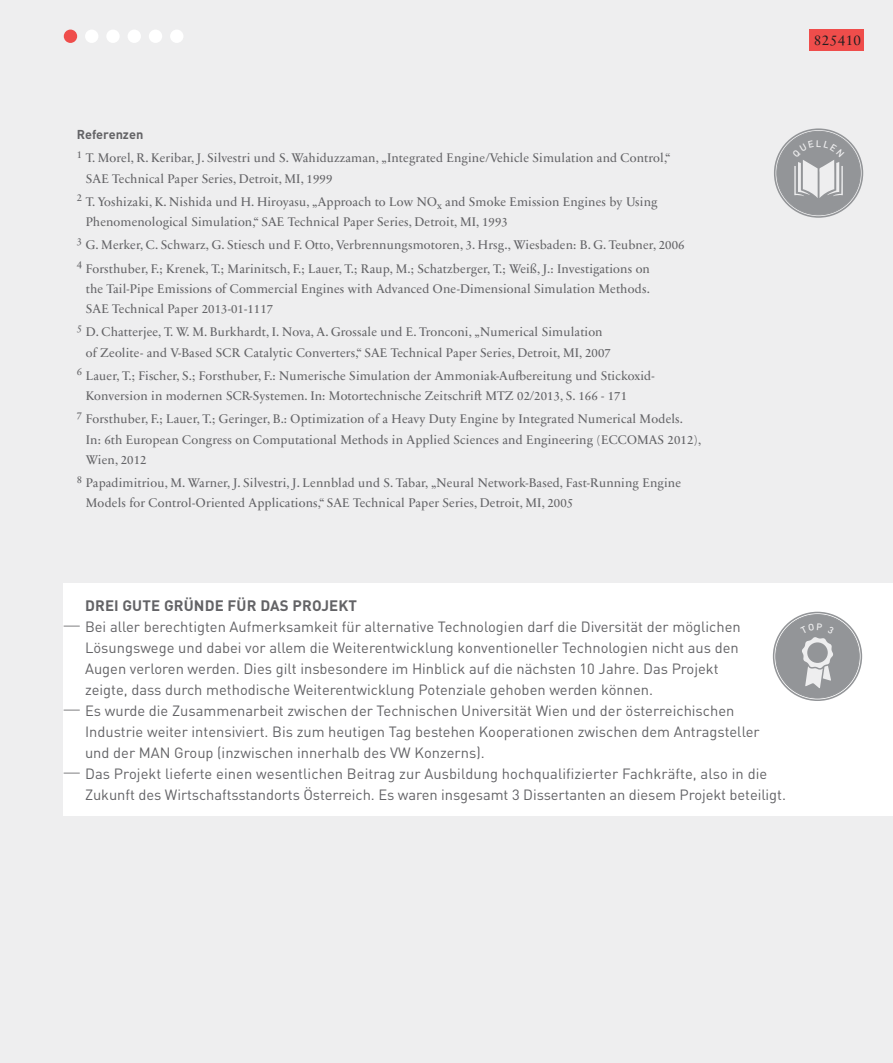
<style>
.page{position:relative;width:893px;height:1063px;background:#eeeeef}
.page>*{position:absolute;margin:0;border:0;box-sizing:border-box;transform-origin:0 0}
.Überschrift_2{font:700 15px "DIN";letter-spacing:.01em;color:#636366}
.Projektnummer{font:15px "Sabon Next LT Pro Display";letter-spacing:.03em;color:#231f20}
.Lauftext{font:15px "DIN";color:#636366;scale:2 1}
.Lauftext-2{font:14.7px "DIN";color:#636366}
.Lauftext-3{font:12.75px/20.2px "Sabon Next LT Pro";letter-spacing:.01em;color:#636366}
.Überschrift_2-2{font:700 12.75px "DIN";color:#636366}
</style>
<div class="page">
<div style="left:64px;top:583px;width:829px;height:232px;background:#fff"></div>
<div style="left:776px;top:615px;width:83px;height:83px;background:#939598;border-radius:50%"></div>
<div style="left:773px;top:612px;width:89px;height:89px;border:2px solid #939598;border-radius:50%"></div>
<div style="left:777px;top:131px;width:83px;height:84px;background:#939598;border-radius:50%"></div>
<div style="left:774px;top:128px;width:89px;height:90px;border:2px solid #939598;border-radius:50%"></div>
<div style="left:64px;top:30px;width:13px;height:13px;background:#ef4d4b;border-radius:50%"></div>
<div style="left:85px;top:30px;width:13px;height:13px;background:#fff;border-radius:50%"></div>
<div style="left:106px;top:30px;width:14px;height:13px;background:#fff;border-radius:50%"></div>
<div style="left:128px;top:30px;width:13px;height:13px;background:#fff;border-radius:50%"></div>
<div style="left:149px;top:30px;width:13px;height:13px;background:#fff;border-radius:50%"></div>
<div style="left:170px;top:30px;width:13px;height:13px;background:#fff;border-radius:50%"></div>
<div style="left:810px;top:30px;width:54px;height:21px;background:#ef4d4b"></div>
<svg style="left:802px;top:637px;width:31px;height:51px"></svg>
<svg style="left:794px;top:160px;width:49px;height:38px"></svg>
<p class="Überschrift_2-2" style="left:77px;top:126px;width:68px">Referenzen</p>
<p class="Lauftext-3" style="left:77px;top:147px;width:595px"><sup>1</sup> T. Morel, R. Keribar, J. Silvestri und S. Wahiduzzaman, „Integrated Engine/Vehicle Simulation and Control,“</p>
<p class="Lauftext-3" style="left:86px;top:168px;width:248px">SAE Technical Paper Series, Detroit, MI, 1999</p>
<p class="Lauftext-3" style="left:86px;top:191px;width:573px;text-indent:-9px"><sup>2</sup> T. Yoshizaki, K. Nishida und H. Hiroyasu, „Approach to Low NO<sub>x</sub> and Smoke Emission Engines by Using<br>Phenomenological Simulation,“ SAE Technical Paper Series, Detroit, MI, 1993</p>
<p class="Lauftext-3" style="left:77px;top:234px;width:609px"><sup>3</sup> G. Merker, C. Schwarz, G. Stiesch und F. Otto, Verbrennungsmotoren, 3. Hrsg., Wiesbaden: B. G. Teubner, 2006</p>
<p class="Lauftext-3" style="left:77px;top:258px;width:575px"><sup>4</sup> Forsthuber, F.; Krenek, T.; Marinitsch, F.; Lauer, T.; Raup, M.; Schatzberger, T.; Weiß, J.: Investigations on</p>
<p class="Lauftext-3" style="left:86px;top:278px;width:565px">the Tail-Pipe Emissions of Commercial Engines with Advanced One-Dimensional Simulation Methods.</p>
<p class="Lauftext-3" style="left:86px;top:298px;width:189px">SAE Technical Paper 2013-01-1117</p>
<p class="Lauftext-3" style="left:77px;top:321px;width:527px"><sup>5</sup> D. Chatterjee, T. W. M. Burkhardt, I. Nova, A. Grossale und E. Tronconi, „Numerical Simulation</p>
<p class="Lauftext-3" style="left:86px;top:342px;width:527px">of Zeolite- and V-Based SCR Catalytic Converters,“ SAE Technical Paper Series, Detroit, MI, 2007</p>
<p class="Lauftext-3" style="left:86px;top:365px;width:570px;text-indent:-9px"><sup>6</sup> Lauer, T.; Fischer, S.; Forsthuber, F.: Numerische Simulation der Ammoniak-Aufbereitung und Stickoxid-<br>Konversion in modernen SCR-Systemen. In: Motortechnische Zeitschrift MTZ 02/2013, S. 166 - 171</p>
<p class="Lauftext-3" style="left:77px;top:408px;width:608px"><sup>7</sup> Forsthuber, F.; Lauer, T.; Geringer, B.: Optimization of a Heavy Duty Engine by Integrated Numerical Models.</p>
<p class="Lauftext-3" style="left:86px;top:429px;width:617px">In: 6th European Congress on Computational Methods in Applied Sciences and Engineering (ECCOMAS 2012),<br>Wien, 2012</p>
<p class="Lauftext-3" style="left:86px;top:472px;width:597px;text-indent:-9px"><sup>8</sup> Papadimitriou, M. Warner, J. Silvestri, J. Lennblad und S. Tabar, „Neural Network-Based, Fast-Running Engine<br>Models for Control-Oriented Applications,“ SAE Technical Paper Series, Detroit, MI, 2005</p>
<p class="Projektnummer" style="left:814px;top:28px;width:49px">825410</p>
<p class="Überschrift_2" style="left:85px;top:595px;width:274px">DREI GUTE GRÜNDE FÜR DAS PROJEKT</p>
<p class="Lauftext" style="left:64px;top:609px;width:10px">_</p>
<p class="Lauftext-2" style="left:85px;top:617px;width:657px">Bei aller berechtigten Aufmerksamkeit für alternative Technologien darf die Diversität der möglichen</p>
<p class="Lauftext-2" style="left:85px;top:638px;width:655px">Lösungswege und dabei vor allem die Weiterentwicklung konventioneller Technologien nicht aus den</p>
<p class="Lauftext-2" style="left:85px;top:659px;width:635px">Augen verloren werden. Dies gilt insbesondere im Hinblick auf die nächsten 10 Jahre. Das Projekt</p>
<p class="Lauftext-2" style="left:85px;top:680px;width:569px">zeigte, dass durch methodische Weiterentwicklung Potenziale gehoben werden können.</p>
<p class="Lauftext" style="left:64px;top:693px;width:10px">_</p>
<p class="Lauftext-2" style="left:85px;top:701px;width:651px">Es wurde die Zusammenarbeit zwischen der Technischen Universität Wien und der österreichischen</p>
<p class="Lauftext-2" style="left:85px;top:722px;width:676px">Industrie weiter intensiviert. Bis zum heutigen Tag bestehen Kooperationen zwischen dem Antragsteller</p>
<p class="Lauftext-2" style="left:85px;top:743px;width:401px">und der MAN Group (inzwischen innerhalb des VW Konzerns).</p>
<p class="Lauftext" style="left:64px;top:756px;width:10px">_</p>
<p class="Lauftext-2" style="left:85px;top:764px;width:684px">Das Projekt lieferte einen wesentlichen Beitrag zur Ausbildung hochqualifizierter Fachkräfte, also in die</p>
<p class="Lauftext-2" style="left:85px;top:785px;width:702px">Zukunft des Wirtschaftsstandorts Österreich. Es waren insgesamt 3 Dissertanten an diesem Projekt beteiligt.</p>
</div>
